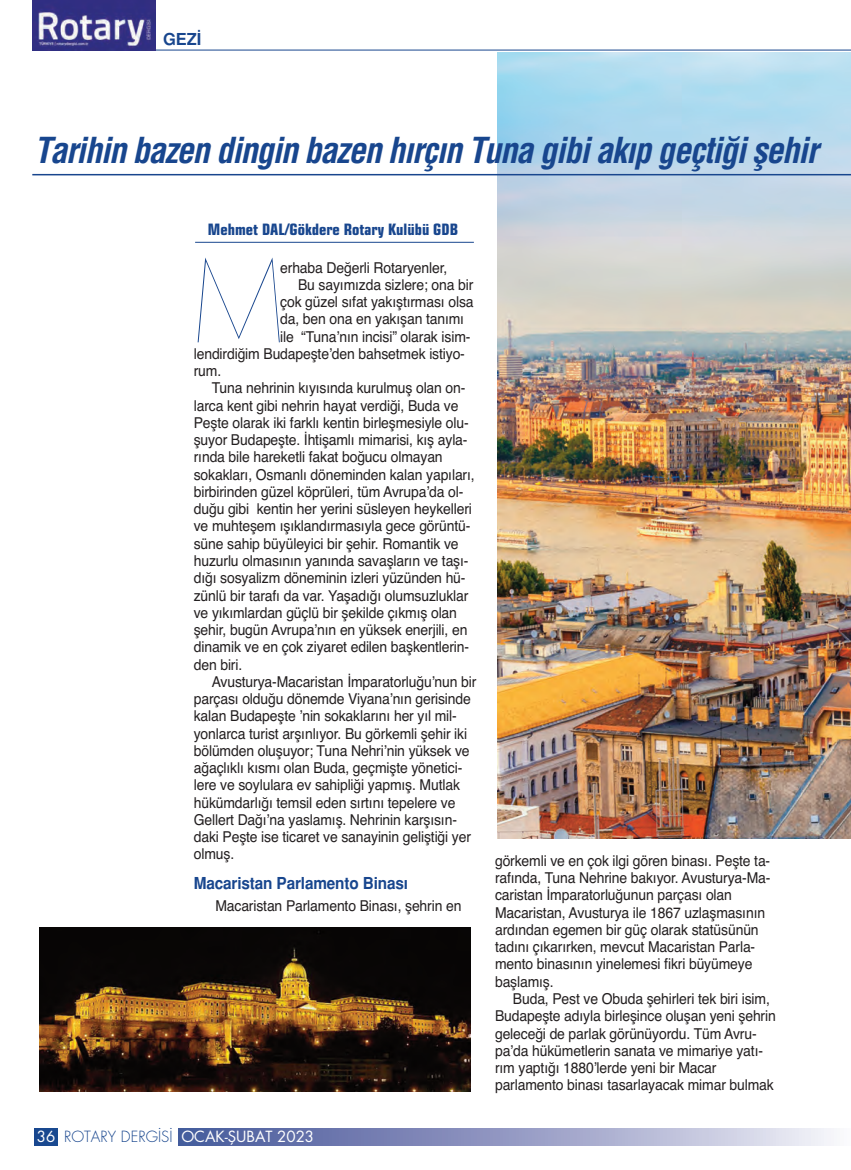
<style>
.page{position:relative;width:851px;height:1170px;background:#fff}
.page>*{position:absolute;margin:0;border:0;box-sizing:border-box;transform-origin:0 0}
.t1{font:300 107.4px "Elle Nova C Ultra";color:#18468e;scale:.93 1}
.t2{font:italic 700 34.95px "Helveticam Cond";letter-spacing:-.035em;color:#18468e}
.t3{font:700 16.5px "Helveticam";letter-spacing:-.01em;color:#18468e;scale:.93 1}
.t4{font:700 16.5px "Helveticam";letter-spacing:-.01em;color:#18468e}
.t5{font:700 15.75px "Eurostil Cond";color:#18468e}
.t6{font:15px/17.2px "Helvetica";letter-spacing:-.01em;color:#231f20;scale:.93 1}
.t7{font:15px "Futura Lightm";color:#18468e}
.t8{font:15px "Futura Bookm";color:#fff}
.s1{font-family:"Futura Bookm";color:#fff}
</style>
<div class="page">
<img style="left:497px;top:52px;width:353px;height:786px">
<svg style="left:34px;top:1128px;width:797px;height:16px"></svg>
<div style="left:58px;top:1127px;width:120px;height:22px;background:#fff"></div>
<img style="left:40px;top:927px;width:430px;height:164px">
<hr style="left:195px;top:242px;width:279px;height:1px;background:#18468e">
<hr style="left:34px;top:50px;width:816px;height:1px;background:#18468e">
<img style="left:33px;top:0;width:122px;height:50px">
<hr style="left:32px;top:174px;width:818px;height:1px;background:#18468e">
<p class="t4" style="left:163px;top:29px;width:40px">GEZİ</p>
<h2 class="t2" style="left:34px;top:129px;width:785px">Tarihin bazen dingin bazen hırçın Tuna gibi akıp geçtiği şehir</h2>
<p class="t5" style="left:208px;top:219px;width:252px">Mehmet DAL/Gökdere Rotary Kulübü GDB</p>
<h1 class="t1" style="left:192px;top:244px;width:102px">M</h1>
<p class="t6" style="left:280px;top:259px;width:181px">erhaba Değerli Rotaryenler,</p>
<p class="t6" style="left:298px;top:276px;width:190px">Bu sayımızda sizlere; ona bir</p>
<p class="t6" style="left:280px;top:293px;width:209px">çok güzel sıfat yakıştırması olsa</p>
<p class="t6" style="left:280px;top:310px;width:199px">da, ben ona en yakışan tanımı</p>
<p class="t6" style="left:280px;top:328px;width:206px">ile “Tuna’nın incisi” olarak isim-</p>
<p class="t6" style="left:194px;top:345px;width:293px">lendirdiğim Budapeşte’den bahsetmek istiyo-</p>
<p class="t6" style="left:194px;top:362px;width:31px">rum.</p>
<p class="t6" style="left:212px;top:379px;width:274px">Tuna nehrinin kıyısında kurulmuş olan on-</p>
<p class="t6" style="left:194px;top:397px;width:286px">larca kent gibi nehrin hayat verdiği, Buda ve</p>
<p class="t6" style="left:194px;top:414px;width:297px">Peşte olarak iki farklı kentin birleşmesiyle olu-</p>
<p class="t6" style="left:194px;top:431px;width:296px">şuyor Budapeşte. İhtişamlı mimarisi, kış ayla-</p>
<p class="t6" style="left:194px;top:448px;width:269px">rında bile hareketli fakat boğucu olmayan</p>
<p class="t6" style="left:194px;top:466px;width:303px">sokakları, Osmanlı döneminden kalan yapıları,</p>
<p class="t6" style="left:194px;top:483px;width:291px">birbirinden güzel köprüleri, tüm Avrupa’da ol-</p>
<p class="t6" style="left:194px;top:500px;width:300px">duğu gibi kentin her yerini süsleyen heykelleri</p>
<p class="t6" style="left:194px;top:517px;width:299px">ve muhteşem ışıklandırmasıyla gece görüntü-</p>
<p class="t6" style="left:194px;top:535px;width:286px">süne sahip büyüleyici bir şehir. Romantik ve</p>
<p class="t6" style="left:194px;top:552px;width:297px">huzurlu olmasının yanında savaşların ve taşı-</p>
<p class="t6" style="left:194px;top:569px;width:294px">dığı sosyalizm döneminin izleri yüzünden hü-</p>
<p class="t6" style="left:194px;top:586px;width:297px">zünlü bir tarafı da var. Yaşadığı olumsuzluklar</p>
<p class="t6" style="left:194px;top:604px;width:284px">ve yıkımlardan güçlü bir şekilde çıkmış olan</p>
<p class="t6" style="left:194px;top:621px;width:296px">şehir, bugün Avrupa’nın en yüksek enerjili, en</p>
<p class="t6" style="left:194px;top:638px;width:297px">dinamik ve en çok ziyaret edilen başkentlerin-</p>
<p class="t6" style="left:194px;top:655px;width:54px">den biri.</p>
<p class="t6" style="left:212px;top:673px;width:286px">Avusturya-Macaristan İmparatorluğu’nun bir</p>
<p class="t6" style="left:194px;top:690px;width:299px">parçası olduğu dönemde Viyana’nın gerisinde</p>
<p class="t6" style="left:194px;top:707px;width:284px">kalan Budapeşte ’nin sokaklarını her yıl mil-</p>
<p class="t6" style="left:194px;top:724px;width:295px">yonlarca turist arşınlıyor. Bu görkemli şehir iki</p>
<p class="t6" style="left:194px;top:742px;width:298px">bölümden oluşuyor; Tuna Nehri’nin yüksek ve</p>
<p class="t6" style="left:194px;top:759px;width:290px">ağaçlıklı kısmı olan Buda, geçmişte yönetici-</p>
<p class="t6" style="left:194px;top:776px;width:288px">lere ve soylulara ev sahipliği yapmış. Mutlak</p>
<p class="t6" style="left:194px;top:793px;width:283px">hükümdarlığı temsil eden sırtını tepelere ve</p>
<p class="t6" style="left:194px;top:811px;width:284px">Gellert Dağı’na yaslamış. Nehrinin karşısın-</p>
<p class="t6" style="left:194px;top:828px;width:299px">daki Peşte ise ticaret ve sanayinin geliştiği yer</p>
<p class="t6" style="left:194px;top:845px;width:45px">olmuş.</p>
<p class="t3" style="left:194px;top:873px;width:232px">Macaristan Parlamento Binası</p>
<p class="t6" style="left:215px;top:897px;width:266px">Macaristan Parlamento Binası, şehrin en</p>
<p class="t7" style="left:37px;top:1126px;width:137px"><span class="s1">36</span> ROTARY DERGİSİ</p>
<p class="t8" style="left:181px;top:1126px;width:134px">OCAK-ŞUBAT 2023</p>
<p class="t6" style="left:495px;top:852px;width:297px">görkemli ve en çok ilgi gören binası. Peşte ta&shy;rafında, Tuna Nehrine bakıyor. Avusturya-Ma&shy;caristan İmparatorluğunun parçası olan Macaristan, Avusturya ile 1867 uzlaşmasının ardından egemen bir güç olarak statüsünün tadını çıkarırken, mevcut Macaristan Parla&shy;mento binasının yinelemesi fikri büyümeye başlamış.</p>
<p class="t6" style="left:495px;top:990px;width:303px;text-indent:18px">Buda, Pest ve Obuda şehirleri tek biri isim, Budapeşte adıyla birleşince oluşan yeni şehrin geleceği de parlak görünüyordu. Tüm Avru&shy;pa’da hükümetlerin sanata ve mimariye yatı&shy;rım yaptığı 1880’lerde yeni bir Macar parlamento binası tasarlayacak mimar bulmak</p>
</div>
